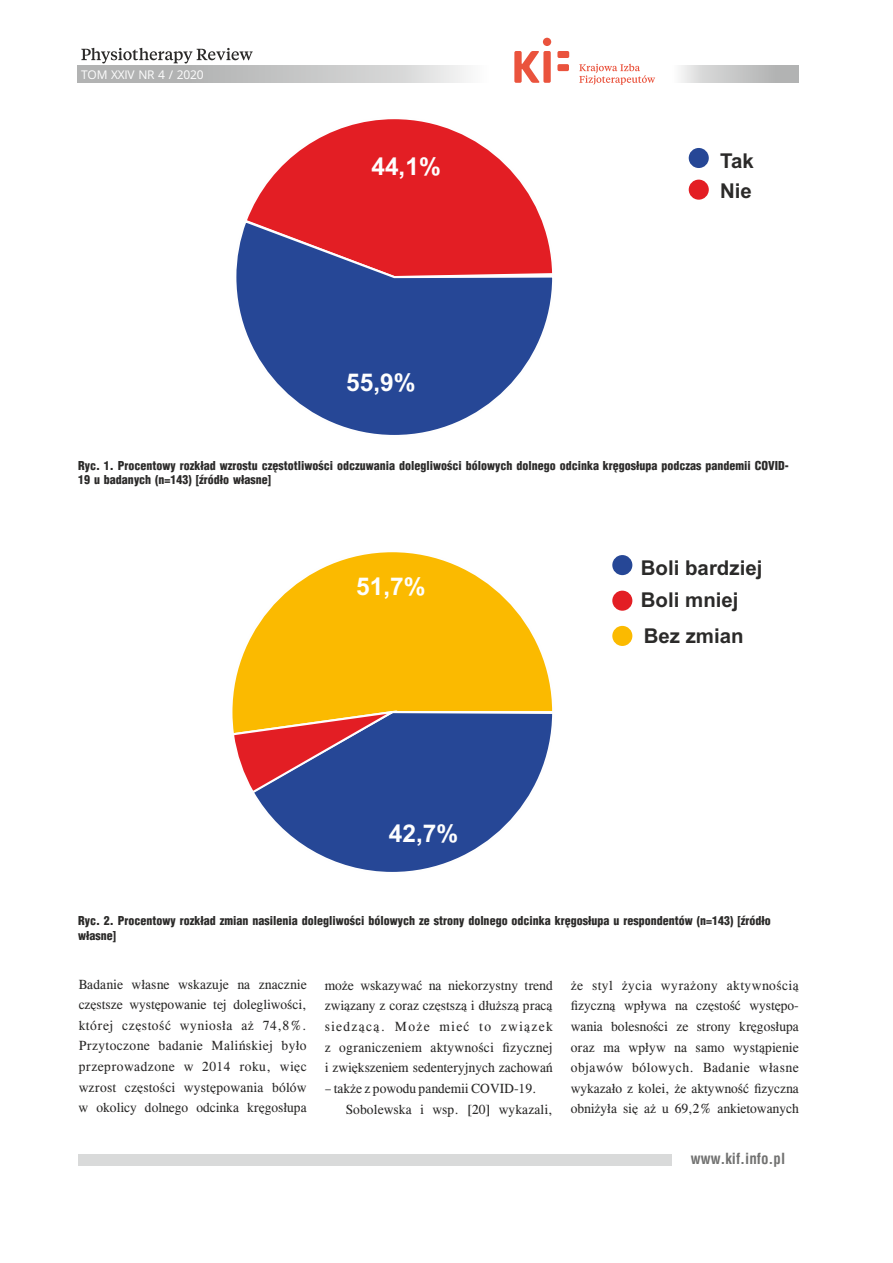
<style>
.page{position:relative;width:893px;height:1263px;background:#fff}
.page>*{position:absolute;margin:0;border:0;box-sizing:border-box;transform-origin:0 0}
.t1{font:700 24.45px "Arial";color:#fefefe}
.t2{font:700 20.4px/29.8px "Arial";color:#2b2a29}
.t3{font:700 15px "Switzerland Condensed";color:#727271}
.t4{font:13.5px/20.5px "CG Times";color:#2b2a29;text-align:justify}
.t5{font:900 12px/14.7px "Switzerland Cond";color:#2b2a29}
.t6{font:12px "Open Sans";letter-spacing:-.02em;color:#fefefe}
</style>
<div class="page">
<div style="left:78px;top:1154px;width:594px;height:12px;background:#d9dada"></div>
<svg style="left:514px;top:51px;width:26px;height:32px"></svg>
<div style="left:543px;top:51px;width:8px;height:32px;background:#ea533d;border-radius:2px"></div>
<div style="left:557px;top:51px;width:12px;height:7px;background:#ea533d;border-radius:2px"></div>
<div style="left:557px;top:64px;width:12px;height:7px;background:#ea533d;border-radius:2px"></div>
<svg style="left:579px;top:64px;width:76px;height:21px"></svg>
<div style="left:543px;top:38px;width:8px;height:8px;background:#ea533d;border-radius:50%"></div>
<svg style="left:81px;top:48px;width:172px;height:15px"></svg>
<svg style="left:247px;top:119px;width:294px;height:100px;fill:#e31e24"></svg>
<svg style="left:236px;top:219px;width:317px;height:216px;fill:#264796"></svg>
<div style="left:689px;top:148px;width:20px;height:20px;background:#264796;border-radius:50%"></div>
<div style="left:689px;top:180px;width:20px;height:20px;background:#e31e24;border-radius:50%"></div>
<svg style="left:232px;top:552px;width:321px;height:157px;fill:#fbba00"></svg>
<svg style="left:255px;top:709px;width:298px;height:163px;fill:#264796"></svg>
<svg style="left:232px;top:709px;width:163px;height:86px;background:#985c65"></svg>
<div style="left:612px;top:555px;width:20px;height:20px;background:#264796;border-radius:50%"></div>
<div style="left:612px;top:591px;width:20px;height:20px;background:#e31e24;border-radius:50%"></div>
<div style="left:612px;top:626px;width:20px;height:20px;background:#fbba00;border-radius:50%"></div>
<p class="t6" style="left:81px;top:69px;width:124px">TOM XXIV NR 4 / 2020</p>
<h1 class="t1" style="left:371px;top:157px;width:71px">44,1%</h1>
<h1 class="t1" style="left:346px;top:373px;width:71px">55,9%</h1>
<h2 class="t2" style="left:720px;top:147px;width:35px">Tak<br>Nie</h2>
<p class="t5" style="left:78px;top:458px;width:712px">Ryc. 1. Procentowy rozkład wzrostu częstotliwości odczuwania dolegliwości bólowych dolnego odcinka kręgosłupa podczas pandemii COVID-<br>19 u badanych (n=143) [źródło własne]</p>
<h1 class="t1" style="left:356px;top:577px;width:71px">51,7%</h1>
<h1 class="t1" style="left:389px;top:824px;width:71px">42,7%</h1>
<h2 class="t2" style="left:641px;top:553px;width:123px;line-height:32.7px">Boli bardziej<br>Boli mniej</h2>
<h2 class="t2" style="left:644px;top:622px;width:101px">Bez zmian</h2>
<p class="t5" style="left:78px;top:914px;width:694px">Ryc. 2. Procentowy rozkład zmian nasilenia dolegliwości bólowych ze strony dolnego odcinka kręgosłupa u respondentów (n=143) [źródło własne]</p>
<p class="t4" style="left:79px;top:975px;width:230px">Badanie własne wskazuje na znacznie częstsze występowanie tej dolegliwości, której częstość wyniosła aż 74,8%.<br>Przytoczone badanie Malińskiej było przeprowadzone w 2014 roku, więc wzrost częstości występowania bólów w okolicy dolnego odcinka kręgosłupa</p>
<p class="t4" style="left:325px;top:976px;width:230px">może wskazywać na niekorzystny trend związany z coraz częstszą i dłuższą pracą siedzącą. Może mieć to związek z ograniczeniem aktywności fizycznej i zwiększeniem sedenteryjnych zachowań</p>
<p class="t4" style="left:346px;top:1079px;width:208px;text-indent:-21px">– także z powodu pandemii COVID-19.<br>Sobolewska i wsp. [20] wykazali,</p>
<p class="t4" style="left:571px;top:976px;width:230px">że styl życia wyrażony aktywnością fizyczną wpływa na częstość występo&shy;wania bolesności ze strony kręgosłupa oraz ma wpływ na samo wystąpienie objawów bólowych. Badanie własne wykazało z kolei, że aktywność fizyczna obniżyła się aż u 69,2% ankietowanych</p>
<p class="t3" style="left:691px;top:1152px;width:96px">www.kif.info.pl</p>
</div>
